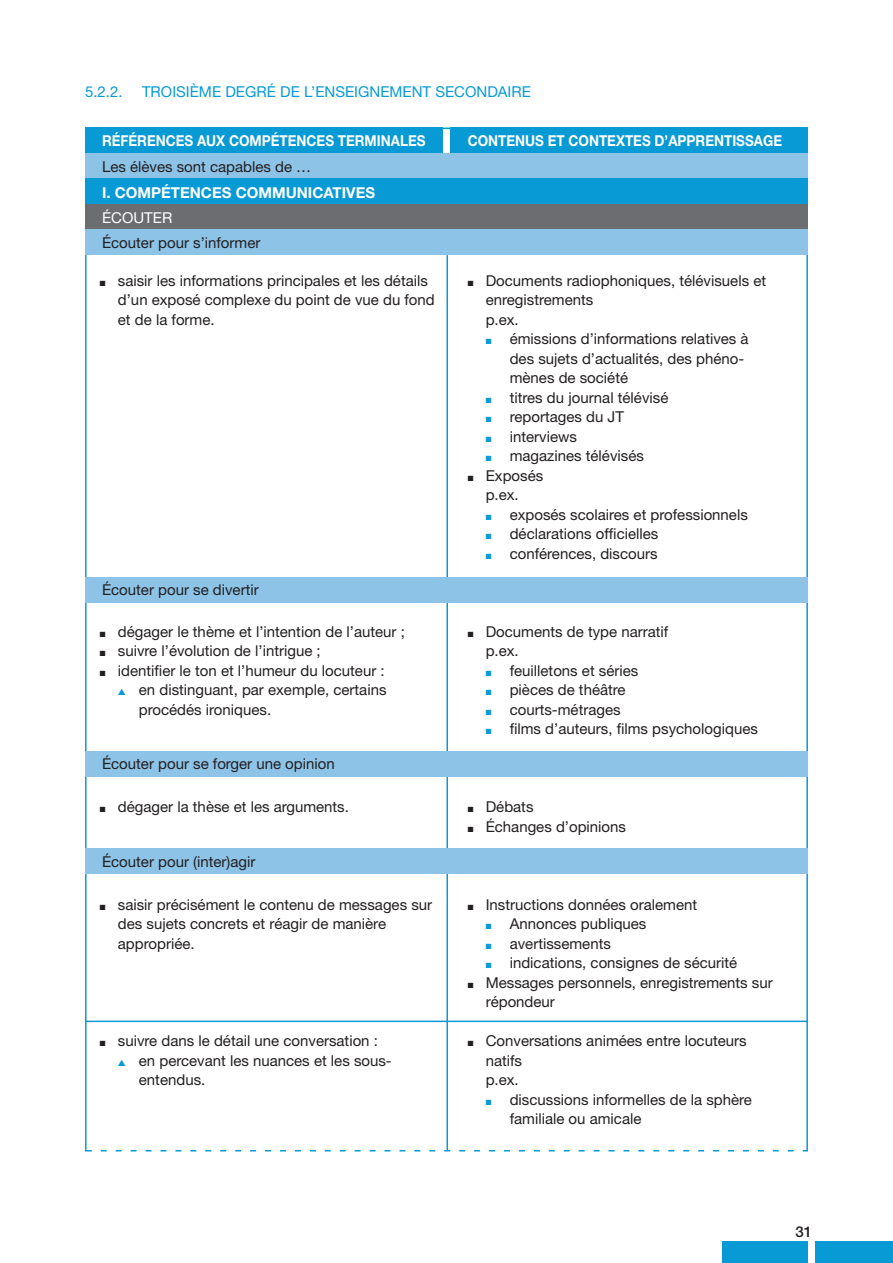
<style>
.page{position:relative;width:893px;height:1263px;background:#fff}
.page>*{position:absolute;margin:0;border:0;box-sizing:border-box;transform-origin:0 0}
.t1{font:15px/19.5px "Helvetica Neue";color:#231f20}
.t2{font:700 15px "Helvetica Neue";color:#fff;scale:.9 1}
.t3{font:15px "Helvetica Neue";color:#089ad5}
.t4{font:700 15px "Helvetica Neue";color:#fff}
.t5{font:15px "Helvetica Neue";color:#fff}
.t6{font:500 15px "Helvetica Neue";color:#231f20}
.s1{color:#089ad5}
</style>
<div class="page">
<div style="left:816px;top:1242px;width:77px;height:21px;background:#089ad5"></div>
<div style="left:723px;top:1242px;width:85px;height:21px;background:#089ad5"></div>
<hr style="left:446px;top:255px;width:2px;height:895px;background:#089ad5">
<div style="left:85px;top:128px;width:357px;height:25px;background:#089ad5"></div>
<div style="left:451px;top:128px;width:357px;height:25px;background:#089ad5"></div>
<div style="left:85px;top:153px;width:723px;height:26px;background:#8cc3e7"></div>
<div style="left:85px;top:179px;width:723px;height:25px;background:#089ad5"></div>
<div style="left:85px;top:204px;width:723px;height:26px;background:#6c6d70"></div>
<div style="left:85px;top:230px;width:723px;height:25px;background:#8cc3e7"></div>
<div style="left:85px;top:577px;width:723px;height:26px;background:#8cc3e7"></div>
<div style="left:85px;top:751px;width:723px;height:26px;background:#8cc3e7"></div>
<div style="left:85px;top:849px;width:723px;height:25px;background:#8cc3e7"></div>
<hr style="left:85px;top:1020px;width:723px;height:2px;background:#089ad5">
<svg style="left:100px;top:1149px;width:703px;height:3px"></svg>
<p class="t3" style="left:85px;top:83px;width:39px">5.2.2.</p>
<p class="t3" style="left:142px;top:83px;width:390px">TROISIÈME DEGRÉ DE L’ENSEIGNEMENT SECONDAIRE</p>
<p class="t2" style="left:102px;top:131px;width:361px">RÉFÉRENCES AUX COMPÉTENCES TERMINALES</p>
<p class="t4" style="left:102px;top:183px;width:275px">I. COMPÉTENCES COMMUNICATIVES</p>
<p class="t2" style="left:468px;top:131px;width:351px">CONTENUS ET CONTEXTES D’APPRENTISSAGE</p>
<p class="t1" style="left:102px;top:156px;width:211px">Les élèves sont capables de …</p>
<p class="t5" style="left:102px;top:209px;width:72px">ÉCOUTER</p>
<p class="t1" style="left:102px;top:232px;width:160px">Écouter pour s’informer</p>
<p class="t1" style="left:118px;top:270px;width:318px;text-indent:-18px">■ saisir les informations principales et les détails d’un exposé complexe du point de vue du fond et de la forme.</p>
<p class="t1" style="left:102px;top:580px;width:158px">Écouter pour se divertir</p>
<p class="t1" style="left:100px;top:621px;width:307px">■ dégager le thème et l’intention de l’auteur ;</p>
<p class="t1" style="left:100px;top:641px;width:222px">■ suivre l’évolution de l’intrigue ;</p>
<p class="t1" style="left:100px;top:660px;width:286px">■ identifier le ton et l’humeur du locuteur :</p>
<p class="t1" style="left:139px;top:680px;width:249px;text-indent:-21px"><span class="s1">▲</span> en distinguant, par exemple, certains procédés ironiques.</p>
<p class="t1" style="left:102px;top:754px;width:234px">Écouter pour se forger une opinion</p>
<p class="t1" style="left:100px;top:797px;width:251px">■ dégager la thèse et les arguments.</p>
<p class="t1" style="left:102px;top:851px;width:155px">Écouter pour (inter)agir</p>
<p class="t1" style="left:118px;top:894px;width:316px;text-indent:-18px">■ saisir précisément le contenu de messages sur des sujets concrets et réagir de manière appropriée.</p>
<p class="t1" style="left:100px;top:1031px;width:280px">■ suivre dans le détail une conversation :</p>
<p class="t1" style="left:139px;top:1050px;width:254px;text-indent:-21px"><span class="s1">▲</span> en percevant les nuances et les sous&shy;entendus.</p>
<p class="t1" style="left:486px;top:270px;width:282px;text-indent:-18px">■ Documents radiophoniques, télévisuels et enregistrements<br>p.ex.</p>
<p class="t1" style="left:510px;top:329px;width:240px;text-indent:-24px"><span class="s1">■</span> émissions d’informations relatives à des sujets d’actualités, des phéno&shy;mènes de société</p>
<p class="t1" style="left:486px;top:387px;width:184px"><span class="s1">■</span> titres du journal télévisé</p>
<p class="t1" style="left:486px;top:407px;width:140px"><span class="s1">■</span> reportages du JT</p>
<p class="t1" style="left:486px;top:426px;width:93px"><span class="s1">■</span> interviews</p>
<p class="t1" style="left:486px;top:446px;width:160px"><span class="s1">■</span> magazines télévisés</p>
<p class="t1" style="left:468px;top:465px;width:77px;text-align:center">■ Exposés p.ex.</p>
<p class="t1" style="left:486px;top:504px;width:264px"><span class="s1">■</span> exposés scolaires et professionnels</p>
<p class="t1" style="left:486px;top:524px;width:174px"><span class="s1">■</span> déclarations officielles</p>
<p class="t1" style="left:486px;top:543px;width:173px"><span class="s1">■</span> conférences, discours</p>
<p class="t1" style="left:486px;top:621px;width:184px;text-indent:-18px">■ Documents de type narratif p.ex.</p>
<p class="t1" style="left:486px;top:660px;width:154px"><span class="s1">■</span> feuilletons et séries</p>
<p class="t1" style="left:486px;top:680px;width:141px"><span class="s1">■</span> pièces de théâtre</p>
<p class="t1" style="left:486px;top:699px;width:136px"><span class="s1">■</span> courts-métrages</p>
<p class="t1" style="left:486px;top:719px;width:274px"><span class="s1">■</span> films d’auteurs, films psychologiques</p>
<p class="t1" style="left:468px;top:797px;width:67px">■ Débats</p>
<p class="t1" style="left:468px;top:816px;width:160px">■ Échanges d’opinions</p>
<p class="t1" style="left:468px;top:894px;width:231px">■ Instructions données oralement</p>
<p class="t1" style="left:486px;top:914px;width:162px"><span class="s1">■</span> Annonces publiques</p>
<p class="t1" style="left:486px;top:933px;width:127px"><span class="s1">■</span> avertissements</p>
<p class="t1" style="left:486px;top:953px;width:253px"><span class="s1">■</span> indications, consignes de sécurité</p>
<p class="t1" style="left:486px;top:972px;width:289px;text-indent:-18px">■ Messages personnels, enregistrements sur répondeur</p>
<p class="t1" style="left:486px;top:1031px;width:262px;text-indent:-18px">■ Conversations animées entre locuteurs natifs<br>p.ex.</p>
<p class="t1" style="left:510px;top:1089px;width:244px;text-indent:-24px"><span class="s1">■</span> discussions informelles de la sphère familiale ou amicale</p>
<p class="t6" style="left:796px;top:1222px;width:18px">31</p>
</div>
